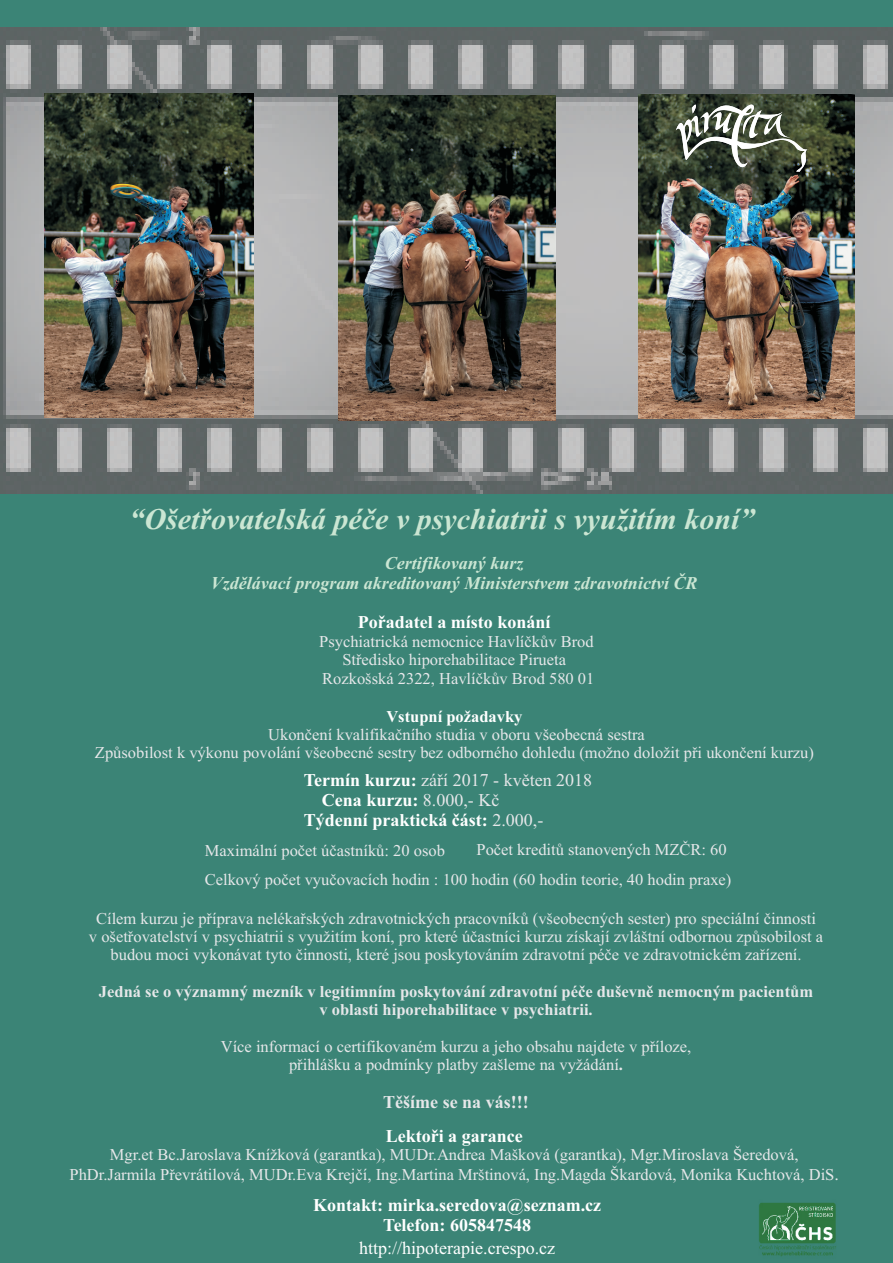
<style>
.page{position:relative;width:893px;height:1263px;background:#3b8476}
.page>*{position:absolute;margin:0;border:0;box-sizing:border-box;transform-origin:0 0}
.t1{font:italic 700 30px "Times New Roman";color:#cbe6d3}
.t2{font:700 18px/20px "Times New Roman";color:#fff;text-align:center}
.t3{font:italic 700 18px/20px "Times New Roman";color:#cbe6d3;text-align:center}
.t4{font:18px "Times New Roman";color:#e6e7e9}
.t5{font:18px "Times New Roman";color:#fff}
.t6{font:700 18px "Times New Roman";color:#e6e7e9}
.t7{font:16.5px/18.3px "Times New Roman";color:#e6e7e9;text-align:center}
.t8{font:700 16.5px/18.3px "Times New Roman";color:#e6e7e9;text-align:center}
.t9{font:700 16.5px "Times New Roman";color:#fff}
.s1{font-weight:700;color:#fff}
.s2{font-weight:400;color:#e6e7e9}
.s3{font-weight:700}
.s4{font-size:18px}
</style>
<div class="page">
<img style="left:0;top:28px;width:893px;height:465px">
<img style="left:45px;top:94px;width:208px;height:324px">
<img style="left:638px;top:94px;width:217px;height:324px">
<img style="left:338px;top:96px;width:218px;height:324px">
<img style="left:759px;top:1202px;width:77px;height:55px">
<svg style="left:676px;top:103px;width:133px;height:69px;background:#646c5d"></svg>
<h1 class="t1" style="left:129px;top:509px;width:626px">“Ošetøovatelská péèe v psychiatrii s využitím koní”</h1>
<p class="t3" style="left:211px;top:554px;width:488px">Certifikovaný kurz<br>Vzdìlávací program akreditovaný Ministerstvem zdravotnictví ÈR</p>
<p class="t2" style="left:358px;top:614px;width:194px">Poøadatel a místo konání</p>
<p class="t7" style="left:319px;top:634px;width:277px">Psychiatrická nemocnice Havlíèkùv Brod<br>Støedisko hiporehabilitace Pirueta<br>Rozkošská 2322, Havlíèkùv Brod 580 01</p>
<p class="t9" style="left:386px;top:710px;width:138px">Vstupní požadavky</p>
<p class="t7" style="left:95px;top:727px;width:721px">Ukonèení kvalifikaèního studia v oboru všeobecná sestra<br>Zpùsobilost k výkonu povolání všeobecné sestry bez odborného dohledu (možno doložit pøi ukonèení kurzu)</p>
<p class="t4" style="left:304px;top:774px;width:290px"><span class="s1">Termín kurzu:</span> záøí 2017 - kvìten 2018</p>
<p class="t2" style="left:322px;top:792px;width:179px">Cena kurzu: <span class="s2">8.000,- Kè</span></p>
<p class="t2" style="left:304px;top:812px;width:241px">Týdenní praktická èást: <span class="s2">2.000,-</span></p>
<p class="t7" style="left:205px;top:843px;width:242px">Maximální poèet úèastníkù: 20 osob</p>
<p class="t7" style="left:476px;top:842px;width:252px">Poèet kreditù stanovených MZÈR: 60</p>
<p class="t7" style="left:205px;top:871px;width:528px">Celkový poèet vyuèovacích hodin : 100 hodin (60 hodin teorie, 40 hodin praxe)</p>
<p class="t7" style="left:89px;top:910px;width:736px">Cílem kurzu je pøíprava nelékaøských zdravotnických pracovníkù (všeobecných sester) pro speciální èinnosti<br>v ošetøovatelství v psychiatrii s využitím koní, pro které úèastníci kurzu získají zvláštní odbornou zpùsobilost a budou moci vykonávat tyto èinnosti, které jsou poskytováním zdravotní péèe ve zdravotnickém zaøízení.</p>
<p class="t8" style="left:99px;top:984px;width:716px">Jedná se o významný mezník v legitimním poskytování zdravotní péèe duševnì nemocným pacientùm v oblasti hiporehabilitace v psychiatrii.</p>
<p class="t7" style="left:221px;top:1038px;width:472px">Více informací o certifikovaném kurzu a jeho obsahu najdete v pøíloze, pøihlášku a podmínky platby zašleme na vyžádání<span class="s3">.</span></p>
<p class="t6" style="left:383px;top:1095px;width:147px">Tìšíme se na vás!!!</p>
<p class="t2" style="left:386px;top:1128px;width:138px">Lektoøi a garance</p>
<p class="t7" style="left:70px;top:1147px;width:771px;line-height:19.6px">Mgr.et Bc.Jaroslava Knížková (garantka), MUDr.Andrea Mašková (garantka), Mgr.Miroslava Šeredová,<br>PhDr.Jarmila Pøevrátilová, MUDr.Eva Krejèí, Ing.Martina Mrštinová, Ing.Magda Škardová, Monika Kuchtová, DiS<span class="s4">.</span></p>
<p class="t2" style="left:313px;top:1197px;width:289px">Kontakt: mirka.seredova@seznam.cz<br>Telefon: 605847548</p>
<p class="t5" style="left:359px;top:1242px;width:197px">http://hipoterapie.crespo.cz</p>
</div>
